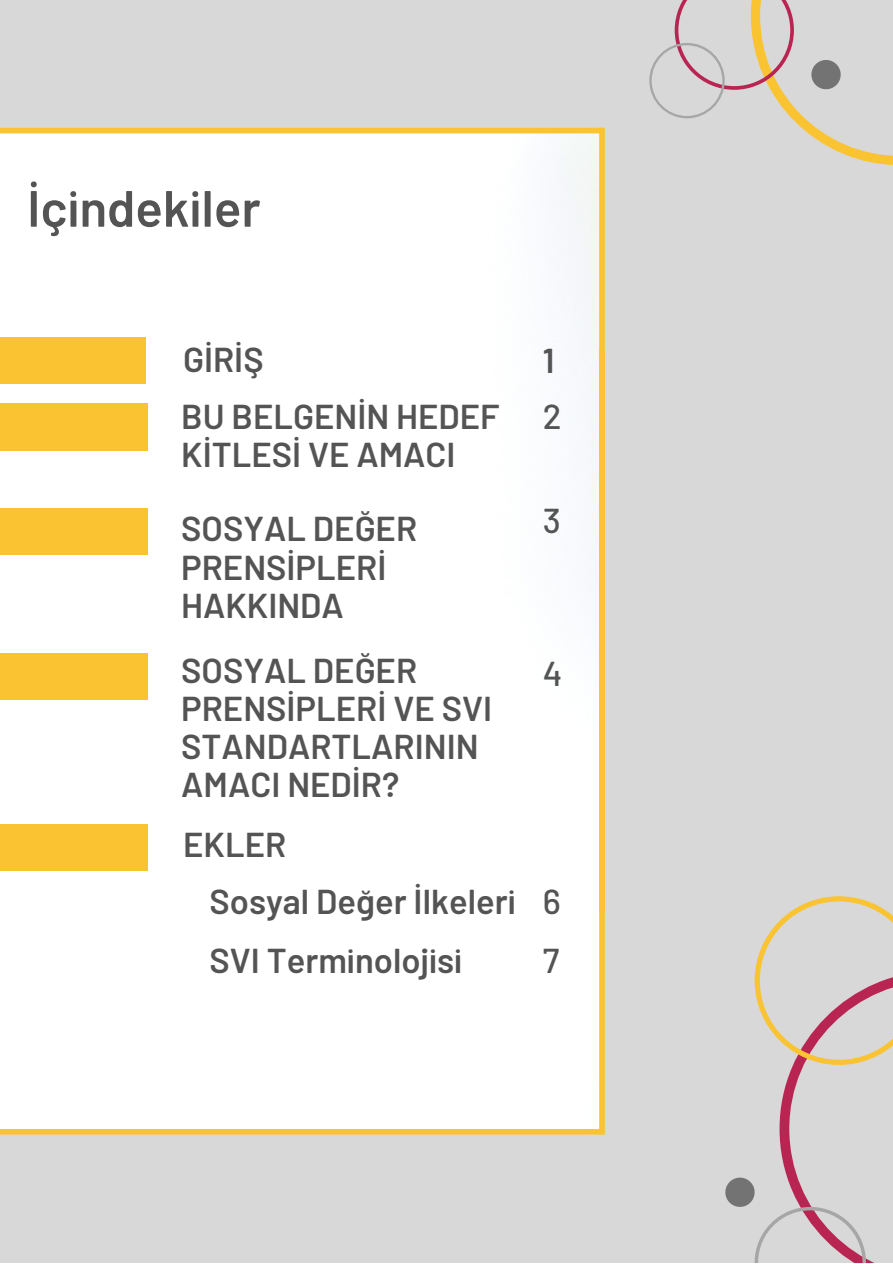
<style>
.page{position:relative;width:893px;height:1264px;background:#fff}
.page>*{position:absolute;margin:0;border:0;box-sizing:border-box;transform-origin:0 0}
.t1{font:600 51px "Barlow";color:#545454}
.t2{font:600 34.5px/38.2px "Barlow";color:#545454}
.t3{font:500 34.5px/59.1px "Barlow";color:#545454}
</style>
<div class="page">
<div style="left:0;top:0;width:892px;height:1262px;background:#d8d8d8"></div>
<div style="left:0;top:133px;width:599px;height:995px;background:#fff"></div>
<div style="left:0;top:824px;width:148px;height:46px;background:#fac331"></div>
<div style="left:0;top:337px;width:146px;height:46px;background:#fac331"></div>
<div style="left:0;top:404px;width:148px;height:46px;background:#fac331"></div>
<div style="left:0;top:508px;width:148px;height:46px;background:#fac331"></div>
<div style="left:0;top:653px;width:148px;height:47px;background:#fac331"></div>
<div style="left:0;top:1128px;width:602px;height:6px;background:#fac331"></div>
<div style="left:0;top:128px;width:602px;height:5px;background:#fac331"></div>
<div style="left:599px;top:128px;width:5px;height:784px;background:#fac331"></div>
<div style="left:599px;top:349px;width:5px;height:785px;background:#fac331"></div>
<svg style="left:649px;top:0;width:243px;height:165px"></svg>
<svg style="left:725px;top:896px;width:167px;height:366px"></svg>
<h1 class="t1" style="left:27px;top:176px;width:235px">İçindekiler</h1>
<p class="t2" style="left:181px;top:330px;width:320px;line-height:56.7px">GİRİŞ<br>BU BELGENİN HEDEF</p>
<p class="t2" style="left:181px;top:416px;width:276px;line-height:74.1px">KİTLESİ VE AMACI<br>SOSYAL DEĞER</p>
<p class="t2" style="left:181px;top:546px;width:207px">PRENSİPLERİ<br>HAKKINDA</p>
<p class="t2" style="left:181px;top:649px;width:312px">SOSYAL DEĞER<br>PRENSİPLERİ VE SVI<br>STANDARTLARININ<br>AMACI NEDİR?</p>
<p class="t2" style="left:209px;top:814px;width:304px;line-height:57.6px;text-indent:-26px">EKLER<br>Sosyal Değer İlkeleri<br>SVI Terminolojisi</p>
<p class="t2" style="left:543px;top:340px;width:13px">1</p>
<p class="t3" style="left:543px;top:385px;width:20px">2</p>
<p class="t3" style="left:543px;top:489px;width:20px">3</p>
<p class="t3" style="left:543px;top:643px;width:21px">4</p>
<p class="t3" style="left:543px;top:870px;width:20px">6<br>7</p>
</div>
